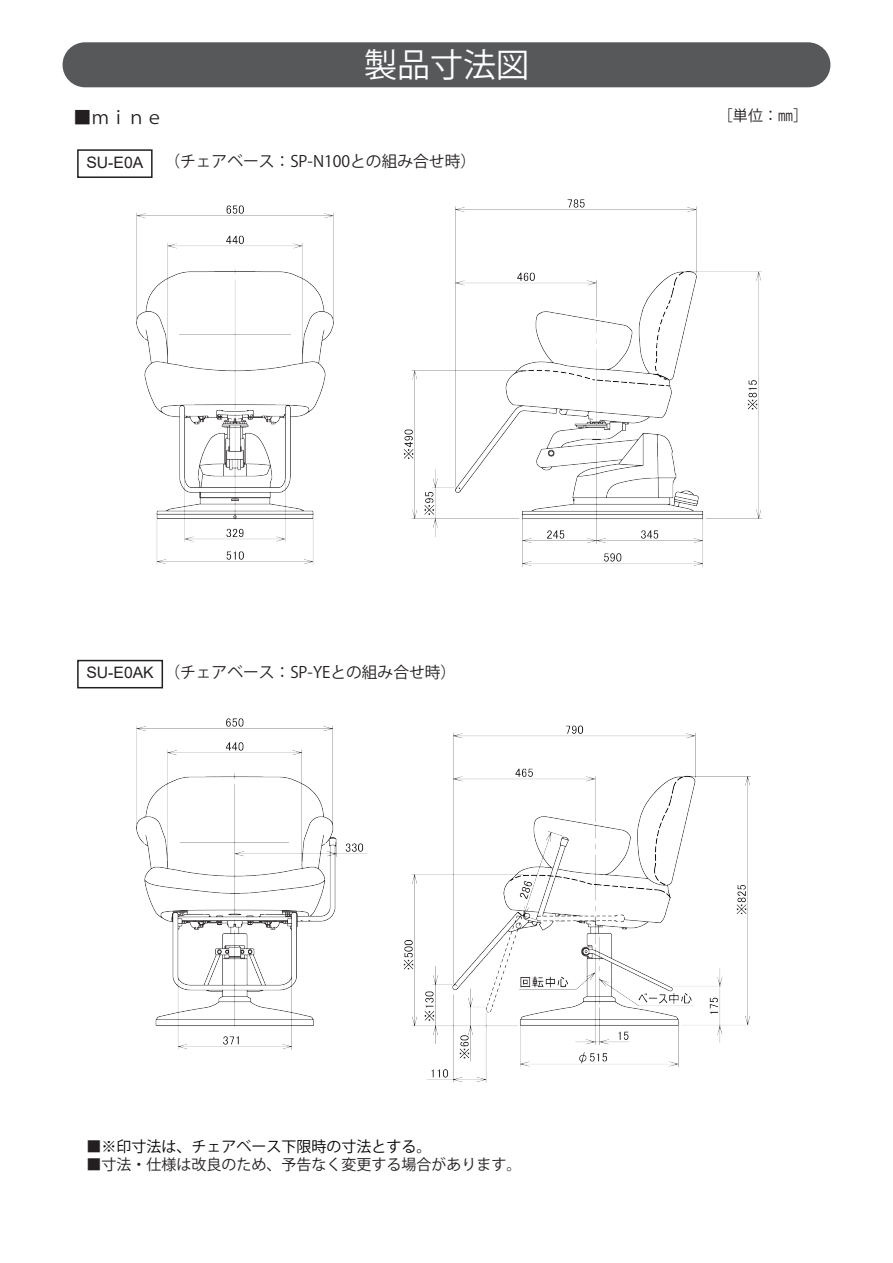
<style>
.page{position:relative;width:893px;height:1263px;background:#fff}
.page>*{position:absolute;margin:0;border:0;box-sizing:border-box;transform-origin:0 0}
.t1{font:700 33px "Koz Go Pro";color:#fff}
.t2{font:500 18px "Koz Go Pro";color:#231f20}
.t3{font:15.75px "Koz Go Pro";color:#231f20}
.t4{font:15.75px "Arial";color:#231f20}
.t5{font:15px "Koz Go Pro";color:#231f20}
.t6{font:15px "Koz Go Pro";color:#030303}
.s1{color:#231f20}
</style>
<div class="page">
<div style="left:63px;top:42px;width:767px;height:45px;background:#57585a;border-radius:22px"></div>
<div style="left:77px;top:660px;width:86px;height:28px;border:2px solid #231f20"></div>
<div style="left:77px;top:149px;width:76px;height:29px;border:2px solid #231f20"></div>
<img style="left:136px;top:205px;width:197px;height:359px">
<img style="left:403px;top:199px;width:359px;height:367px">
<img style="left:136px;top:718px;width:232px;height:331px">
<img style="left:403px;top:725px;width:348px;height:357px">
<p class="t2" style="left:74px;top:108px;width:91px">■ｍｉｎｅ</p>
<p class="t4" style="left:86px;top:151px;width:58px">SU-E0A</p>
<h1 class="t1" style="left:364px;top:46px;width:166px">製品寸法図</h1>
<p class="t3" style="left:164px;top:153px;width:313px">（チェアベース：SP-N100との組み合せ時）</p>
<p class="t4" style="left:86px;top:662px;width:69px">SU-E0AK</p>
<p class="t3" style="left:164px;top:664px;width:294px">（チェアベース：SP-YEとの組み合せ時）</p>
<p class="t6" style="left:86px;top:1138px;width:347px"><span class="s1">■</span>※印寸法は、チェアベース下限時の寸法とする。</p>
<p class="t5" style="left:86px;top:1156px;width:436px">■寸法・仕様は改良のため、予告なく変更する場合があります。</p>
<p class="t5" style="left:718px;top:107px;width:91px">［単位：㎜］</p>
</div>
